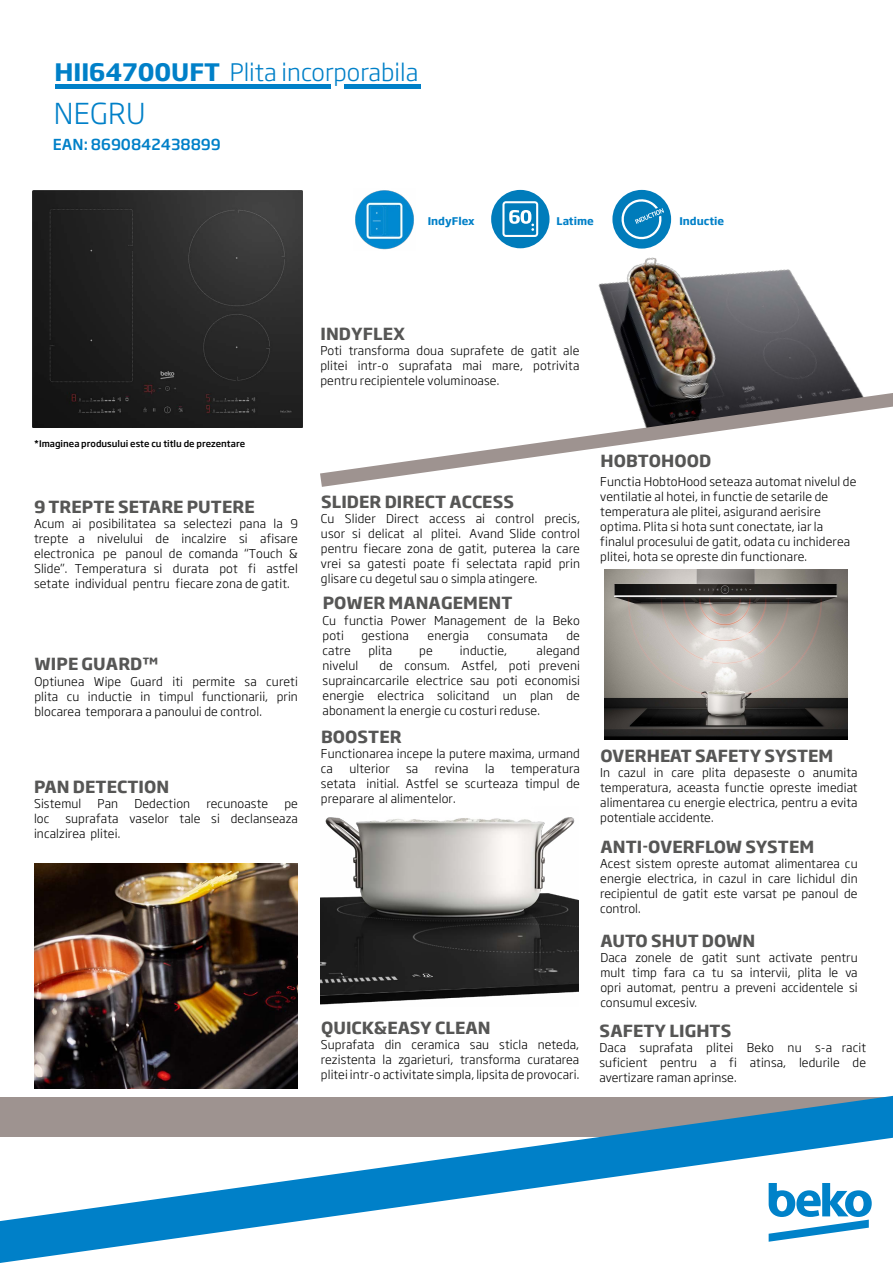
<style>
.page{position:relative;width:893px;height:1263px;background:#fff}
.page>*{position:absolute;margin:0;border:0;box-sizing:border-box;transform-origin:0 0}
.t1{font:300 28.5px "Soho Gothic Pro";letter-spacing:.015em;color:#0080c8}
.t2{font:300 23.85px "Soho Gothic Pro";color:#0080c8}
.t3{font:700 16.5px "Soho Gothic Pro";letter-spacing:.005em;color:#565655}
.t4{font:500 15px "Soho Gothic Pro";color:#0080c8}
.t5{font:300 12px/15px "Soho Gothic Pro";letter-spacing:.01em;color:#000;text-align:justify}
.t6{font:700 10.5px "Soho Gothic Pro";color:#0080c8}
.t7{font:500 9px "Soho Gothic Pro";color:#000}
.s1{font-weight:700}
</style>
<div class="page">
<img style="left:507px;top:189px;width:345px;height:187px">
<svg style="left:0;top:1096px;width:893px;height:167px"></svg>
<img style="left:605px;top:570px;width:243px;height:170px">
<div style="left:55px;top:84px;width:275px;height:5px;background:#0080c8"></div>
<div style="left:344px;top:84px;width:77px;height:5px;background:#0080c8"></div>
<svg style="left:769px;top:1183px;width:103px;height:59px"></svg>
<svg style="left:320px;top:376px;width:573px;height:111px"></svg>
<img style="left:33px;top:191px;width:269px;height:237px">
<img style="left:34px;top:864px;width:264px;height:224px">
<div style="left:612px;top:190px;width:59px;height:59px;background:#007cbb;border-radius:50%"></div>
<svg style="left:619px;top:197px;width:45px;height:45px"></svg>
<div style="left:491px;top:190px;width:58px;height:58px;background:#007cbb;border-radius:50%"></div>
<svg style="left:502px;top:201px;width:36px;height:36px"></svg>
<img style="left:320px;top:817px;width:258px;height:188px">
<img style="left:355px;top:190px;width:59px;height:60px">
<h2 class="t2" style="left:54px;top:53px;width:365px"><span class="s1">HII64700UFT</span> Plita incorporabila</h2>
<h1 class="t1" style="left:54px;top:92px;width:94px">NEGRU</h1>
<p class="t4" style="left:53px;top:132px;width:169px">EAN: 8690842438899</p>
<p class="t6" style="left:428px;top:213px;width:48px">IndyFlex</p>
<p class="t6" style="left:557px;top:212px;width:39px">Latime</p>
<p class="t6" style="left:679px;top:212px;width:46px">Inductie</p>
<p class="t7" style="left:34px;top:437px;width:213px">*Imaginea produsului este cu titlu de prezentare</p>
<h3 class="t3" style="left:34px;top:494px;width:222px">9 TREPTE SETARE PUTERE</h3>
<p class="t5" style="left:34px;top:515px;width:265px">Acum ai posibilitatea sa selectezi pana la 9 trepte a nivelului de incalzire si afisare electronica pe panoul de comanda “Touch &amp; Slide”. Temperatura si durata pot fi astfel setate individual pentru fiecare zona de gatit.</p>
<h3 class="t3" style="left:34px;top:651px;width:126px">WIPE GUARD™</h3>
<p class="t5" style="left:34px;top:673px;width:265px">Optiunea Wipe Guard iti permite sa cureti plita cu inductie in timpul functionarii, prin blocarea temporara a panoului de control.</p>
<h3 class="t3" style="left:34px;top:774px;width:137px">PAN DETECTION</h3>
<p class="t5" style="left:34px;top:796px;width:49px">Sistemul</p>
<p class="t5" style="left:98px;top:796px;width:22px">Pan</p>
<p class="t5" style="left:134px;top:796px;width:57px">Dedection</p>
<p class="t5" style="left:206px;top:796px;width:63px">recunoaste</p>
<p class="t5" style="left:284px;top:796px;width:15px">pe</p>
<p class="t5" style="left:34px;top:811px;width:17px">loc</p>
<p class="t5" style="left:34px;top:811px;width:265px;text-indent:31px">suprafata vaselor tale si declanseaza incalzirea plitei.</p>
<h3 class="t3" style="left:320px;top:321px;width:86px">INDYFLEX</h3>
<p class="t5" style="left:320px;top:343px;width:261px">Poti transforma doua suprafete de gatit ale plitei intr-o suprafata mai mare, potrivita pentru recipientele voluminoase.</p>
<h3 class="t3" style="left:321px;top:489px;width:195px">SLIDER DIRECT ACCESS</h3>
<p class="t5" style="left:321px;top:511px;width:261px">Cu Slider Direct access ai control precis, usor si delicat al plitei. Avand Slide control pentru fiecare zona de gatit, puterea la care vrei sa gatesti poate fi selectata rapid prin glisare cu degetul sau o simpla atingere.</p>
<h3 class="t3" style="left:323px;top:590px;width:191px">POWER MANAGEMENT</h3>
<p class="t5" style="left:323px;top:612px;width:259px">Cu functia Power Management de la Beko poti</p>
<p class="t5" style="left:361px;top:627px;width:49px">gestiona</p>
<p class="t5" style="left:428px;top:627px;width:43px">energia</p>
<p class="t5" style="left:487px;top:627px;width:62px">consumata</p>
<p class="t5" style="left:566px;top:627px;width:15px">de</p>
<p class="t5" style="left:323px;top:642px;width:30px">catre</p>
<p class="t5" style="left:368px;top:642px;width:25px">plita</p>
<p class="t5" style="left:419px;top:642px;width:15px">pe</p>
<p class="t5" style="left:460px;top:642px;width:49px">inductie,</p>
<p class="t5" style="left:537px;top:642px;width:45px">alegand</p>
<p class="t5" style="left:323px;top:657px;width:37px">nivelul</p>
<p class="t5" style="left:323px;top:657px;width:259px;text-indent:57px">de consum. Astfel, poti preveni supraincarcarile electrice sau poti economisi energie electrica solicitand un plan de abonament la energie cu costuri reduse.</p>
<h3 class="t3" style="left:321px;top:723px;width:82px">BOOSTER</h3>
<p class="t5" style="left:321px;top:745px;width:261px">Functionarea incepe la putere maxima, urmand ca</p>
<p class="t5" style="left:349px;top:760px;width:42px">ulterior</p>
<p class="t5" style="left:406px;top:760px;width:14px">sa</p>
<p class="t5" style="left:435px;top:760px;width:35px">revina</p>
<p class="t5" style="left:485px;top:760px;width:11px">la</p>
<p class="t5" style="left:321px;top:760px;width:261px;text-indent:190px">temperatura setata initial. Astfel se scurteaza timpul de preparare al alimentelor.</p>
<h3 class="t3" style="left:321px;top:1015px;width:171px">QUICK&amp;EASY CLEAN</h3>
<p class="t5" style="left:321px;top:1036px;width:260px">Suprafata din ceramica sau sticla neteda, rezistenta la zgarieturi, transforma curatarea plitei intr-o activitate simpla, lipsita de provocari.</p>
<h3 class="t3" style="left:600px;top:447px;width:113px">HOBTOHOOD</h3>
<p class="t5" style="left:600px;top:473px;width:258px;text-align:left">Functia HobtoHood seteaza automat nivelul de ventilatie al hotei, in functie de setarile de temperatura ale plitei, asigurand aerisire optima. Plita si hota sunt conectate, iar la finalul procesului de gatit, odata cu inchiderea plitei, hota se opreste din functionare.</p>
<h3 class="t3" style="left:600px;top:743px;width:234px">OVERHEAT SAFETY SYSTEM</h3>
<p class="t5" style="left:600px;top:764px;width:259px">In cazul in care plita depaseste o anumita temperatura, aceasta functie opreste imediat alimentarea cu energie electrica, pentru a evita potentiale accidente.</p>
<h3 class="t3" style="left:600px;top:833px;width:215px">ANTI-OVERFLOW SYSTEM</h3>
<p class="t5" style="left:600px;top:855px;width:259px">Acest sistem opreste automat alimentarea cu energie electrica, in cazul in care lichidul din recipientul de gatit este varsat pe panoul de control.</p>
<h3 class="t3" style="left:600px;top:927px;width:156px">AUTO SHUT DOWN</h3>
<p class="t5" style="left:600px;top:949px;width:259px">Daca zonele de gatit sunt activate pentru mult timp fara ca tu sa intervii, plita le va opri automat, pentru a preveni accidentele si consumul excesiv.</p>
<h3 class="t3" style="left:600px;top:1018px;width:133px">SAFETY LIGHTS</h3>
<p class="t5" style="left:599px;top:1040px;width:268px">Daca suprafata plitei Beko nu s-a racit suficient pentru a fi atinsa, ledurile de avertizare raman aprinse.</p>
</div>
